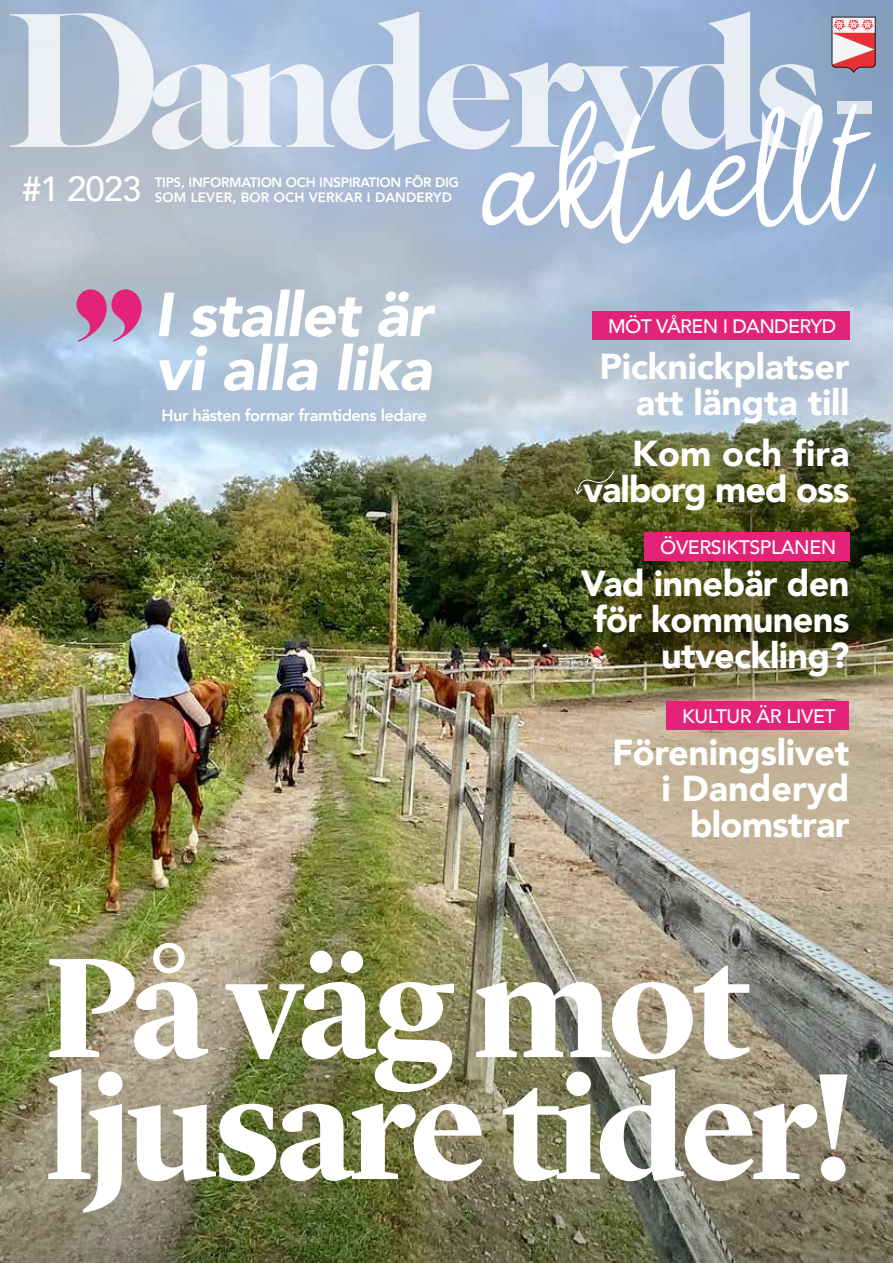
<style>
.page{position:relative;width:893px;height:1263px;background:#fff}
.page>*{position:absolute;margin:0;border:0;box-sizing:border-box;transform-origin:0 0}
.t1{font:700 147.45px/121.9px "Lyon Display";letter-spacing:-.03em;color:#fff}
.t2{font:italic 900 61.5px/54px "Avenir";letter-spacing:-.015em;color:#fff}
.t3{font:900 36px/36px "Avenir";letter-spacing:-.015em;color:#fff;text-align:right}
.t4{font:500 34.8px "Avenir";color:#fff}
.t5{font:500 19.5px "Avenir";letter-spacing:-.02em;color:#fff}
.t6{font:800 16.5px "Avenir";letter-spacing:-.03em;color:#fff}
.t7{font:800 13.5px/14.2px "Avenir";letter-spacing:-.02em;color:#fff}
</style>
<div class="page">
<img style="left:0;top:0;width:893px;height:854px">
<svg style="left:831px;top:17px;width:45px;height:56px"></svg>
<svg style="left:646px;top:431px;width:106px;height:64px;background:#70753b"></svg>
<img style="left:586px;top:526px;width:307px;height:176px">
<img style="left:0;top:854px;width:893px;height:409px">
<svg style="left:574px;top:471px;width:40px;height:23px"></svg>
<div style="left:644px;top:532px;width:206px;height:29px;background:#e32377"></div>
<svg style="left:526px;top:304px;width:367px;height:99px;background:#b5c2d4"></svg>
<div style="left:592px;top:312px;width:257px;height:28px;background:#e32377"></div>
<svg style="left:617px;top:684px;width:276px;height:204px;background:#bcad95"></svg>
<div style="left:666px;top:702px;width:183px;height:28px;background:#e32377"></div>
<div style="left:125px;top:364px;width:321px;height:88px;background:#adc1da;border-radius:50%"></div>
<svg style="left:77px;top:289px;width:65px;height:53px;background:#c96da2"></svg>
<svg style="left:10px;top:12px;width:813px;height:152px;background:#bacadf"></svg>
<svg style="left:482px;top:100px;width:394px;height:144px"></svg>
<p class="t4" style="left:22px;top:159px;width:121px">#1 2023</p>
<p class="t7" style="left:155px;top:176px;width:306px">TIPS, INFORMATION OCH INSPIRATION FÖR DIG<br>SOM LEVER, BOR OCH VERKAR I DANDERYD</p>
<h2 class="t2" style="left:154px;top:287px;width:279px">I stallet är vi alla lika</h2>
<p class="t6" style="left:161px;top:402px;width:267px">Hur hästen formar framtidens ledare</p>
<p class="t5" style="left:608px;top:309px;width:230px">MÖT VÅREN I DANDERYD</p>
<p class="t3" style="left:600px;top:348px;width:251px">Picknickplatser att längta till</p>
<p class="t3" style="left:583px;top:435px;width:268px">Kom och fira valborg med oss</p>
<p class="t5" style="left:660px;top:530px;width:178px">ÖVERSIKTSPLANEN</p>
<p class="t3" style="left:581px;top:564px;width:270px">Vad innebär den för kommunens utveckling?</p>
<p class="t5" style="left:682px;top:699px;width:155px">KULTUR ÄR LIVET</p>
<p class="t3" style="left:612px;top:733px;width:239px">Föreningslivet i Danderyd blomstrar</p>
<h1 class="t1" style="left:46px;top:934px;width:811px">På väg mot ljusare tider!</h1>
</div>
